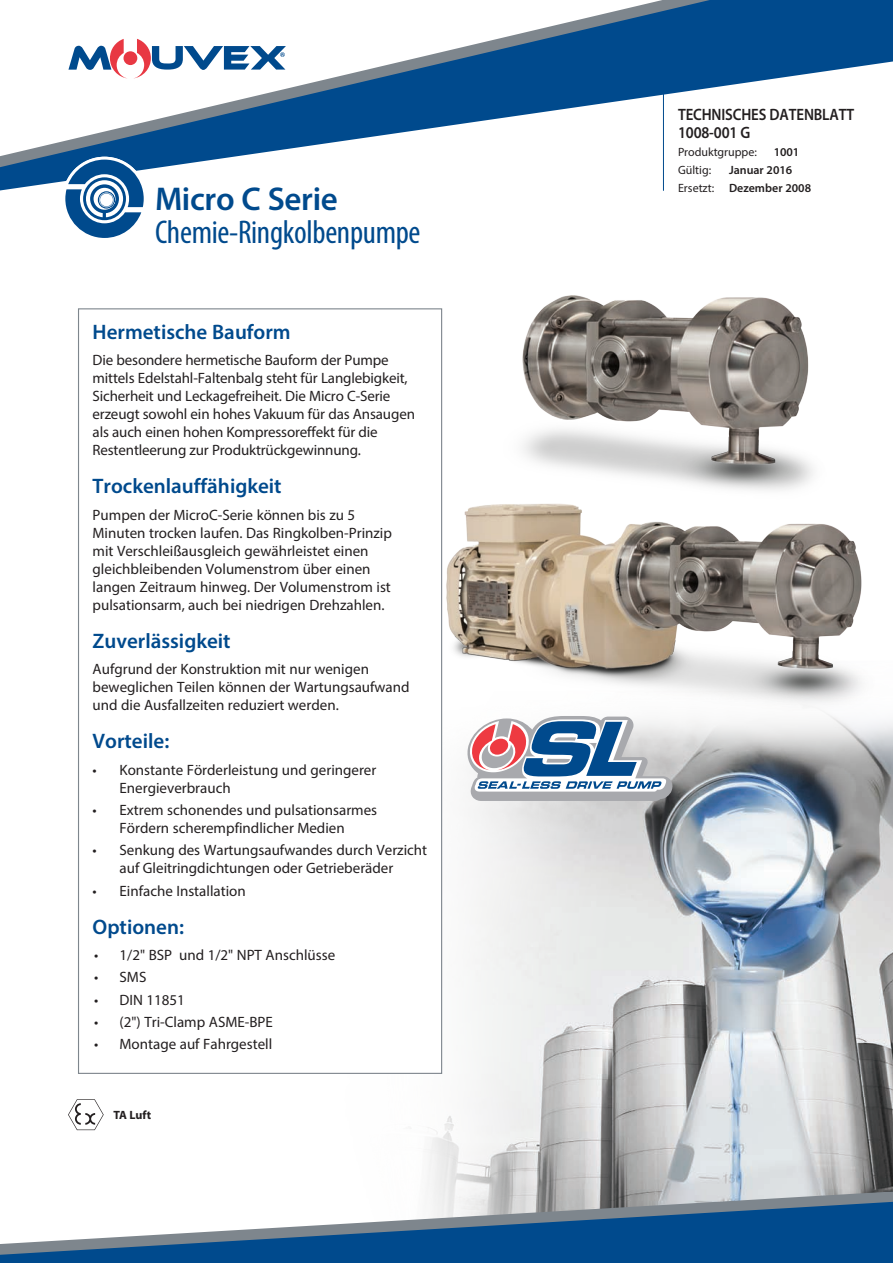
<style>
.page{position:relative;width:893px;height:1263px;background:#fff}
.page>*{position:absolute;margin:0;border:0;box-sizing:border-box;transform-origin:0 0}
.t1{font:condensed 33px "Myriad Pro";letter-spacing:-.01em;color:#004a8d}
.t2{font:600 33px "Myriad Pro";letter-spacing:-.01em;color:#004a8d}
.t3{font:600 21px "Myriad Pro";color:#004a8d}
.t4{font:600 16.5px/18px "Myriad Pro";letter-spacing:-.01em;color:#231f20;scale:.9 1}
.t5{font:15px/18px "Myriad Pro";color:#231f20}
.t6{font:600 12px/18px "Myriad Pro";color:#231f20}
.t7{font:12px "Myriad Pro";color:#231f20}
.t8{font:700 12px "Myriad Pro";letter-spacing:-.005em;color:#231f20}
.s1{font-weight:400}
</style>
<div class="page">
<img style="left:428px;top:383px;width:465px;height:807px">
<svg style="left:68px;top:1099px;width:36px;height:31px"></svg>
<div style="left:79px;top:309px;width:363px;height:764px;background:#fff"></div>
<svg style="left:0;top:0;width:893px;height:191px"></svg>
<svg style="left:0;top:0;width:766px;height:173px"></svg>
<div style="left:0;top:1256px;width:893px;height:7px;background:#004a8d"></div>
<svg style="left:0;top:1190px;width:893px;height:66px"></svg>
<img style="left:441px;top:489px;width:442px;height:221px">
<img style="left:465px;top:295px;width:371px;height:209px">
<svg style="left:466px;top:716px;width:207px;height:85px"></svg>
<svg style="left:68px;top:39px;width:218px;height:39px"></svg>
<div style="left:62px;top:157px;width:85px;height:84px;background:#fff;border-radius:50%"></div>
<svg style="left:65px;top:160px;width:79px;height:78px"></svg>
<h1 class="t2" style="left:155px;top:178px;width:184px">Micro C Serie</h1>
<h1 class="t1" style="left:155px;top:212px;width:267px">Chemie-Ringkolbenpumpe</h1>
<h2 class="t3" style="left:93px;top:318px;width:200px">Hermetische Bauform</h2>
<p class="t5" style="left:93px;top:351px;width:324px">Die besondere hermetische Bauform der Pumpe mittels Edelstahl-Faltenbalg steht für Langlebigkeit, Sicherheit und Leckagefreiheit. Die Micro C-Serie erzeugt sowohl ein hohes Vakuum für das Ansaugen als auch einen hohen Kompressoreffekt für die Restentleerung zur Produktrückgewinnung.</p>
<h2 class="t3" style="left:93px;top:473px;width:191px">Trockenlauffähigkeit</h2>
<p class="t5" style="left:93px;top:505px;width:301px">Pumpen der MicroC-Serie können bis zu 5<br>Minuten trocken laufen. Das Ringkolben-Prinzip mit Verschleißausgleich gewährleistet einen gleichbleibenden Volumenstrom über einen langen Zeitraum hinweg. Der Volumenstrom ist pulsationsarm, auch bei niedrigen Drehzahlen.</p>
<h2 class="t3" style="left:93px;top:627px;width:140px">Zuverlässigkeit</h2>
<p class="t5" style="left:93px;top:660px;width:319px">Aufgrund der Konstruktion mit nur wenigen beweglichen Teilen können der Wartungsaufwand und die Ausfallzeiten reduziert werden.</p>
<h2 class="t3" style="left:93px;top:728px;width:78px">Vorteile:</h2>
<p class="t5" style="left:120px;top:760px;width:258px;text-indent:-27px">• Konstante Förderleistung und geringerer<br>Energieverbrauch</p>
<p class="t5" style="left:93px;top:801px;width:286px;text-align:center">• Extrem schonendes und pulsationsarmes<br>Fördern scherempfindlicher Medien</p>
<p class="t5" style="left:93px;top:841px;width:336px;text-align:center">• Senkung des Wartungsaufwandes durch Verzicht auf Gleitringdichtungen oder Getrieberäder</p>
<p class="t5" style="left:93px;top:881px;width:155px">• Einfache Installation</p>
<h2 class="t3" style="left:93px;top:913px;width:93px">Optionen:</h2>
<p class="t5" style="left:94px;top:946px;width:243px">• 1/2" BSP und 1/2" NPT Anschlüsse</p>
<p class="t5" style="left:94px;top:968px;width:54px">• SMS</p>
<p class="t5" style="left:94px;top:990px;width:92px">• DIN 11851</p>
<p class="t5" style="left:94px;top:1012px;width:180px">• (2") Tri-Clamp ASME-BPE</p>
<p class="t5" style="left:94px;top:1035px;width:180px">• Montage auf Fahrgestell</p>
<p class="t8" style="left:113px;top:1107px;width:39px">TA Luft</p>
<p class="t4" style="left:678px;top:105px;width:197px">TECHNISCHES DATENBLATT<br>1008-001 G</p>
<p class="t7" style="left:678px;top:144px;width:80px">Produktgruppe:</p>
<p class="t6" style="left:774px;top:142px;width:27px">1001</p>
<p class="t7" style="left:678px;top:162px;width:35px">Gültig:</p>
<p class="t6" style="left:678px;top:160px;width:135px;text-indent:51px">Januar 2016<br><span class="s1">Ersetzt:</span> Dezember 2008</p>
</div>
